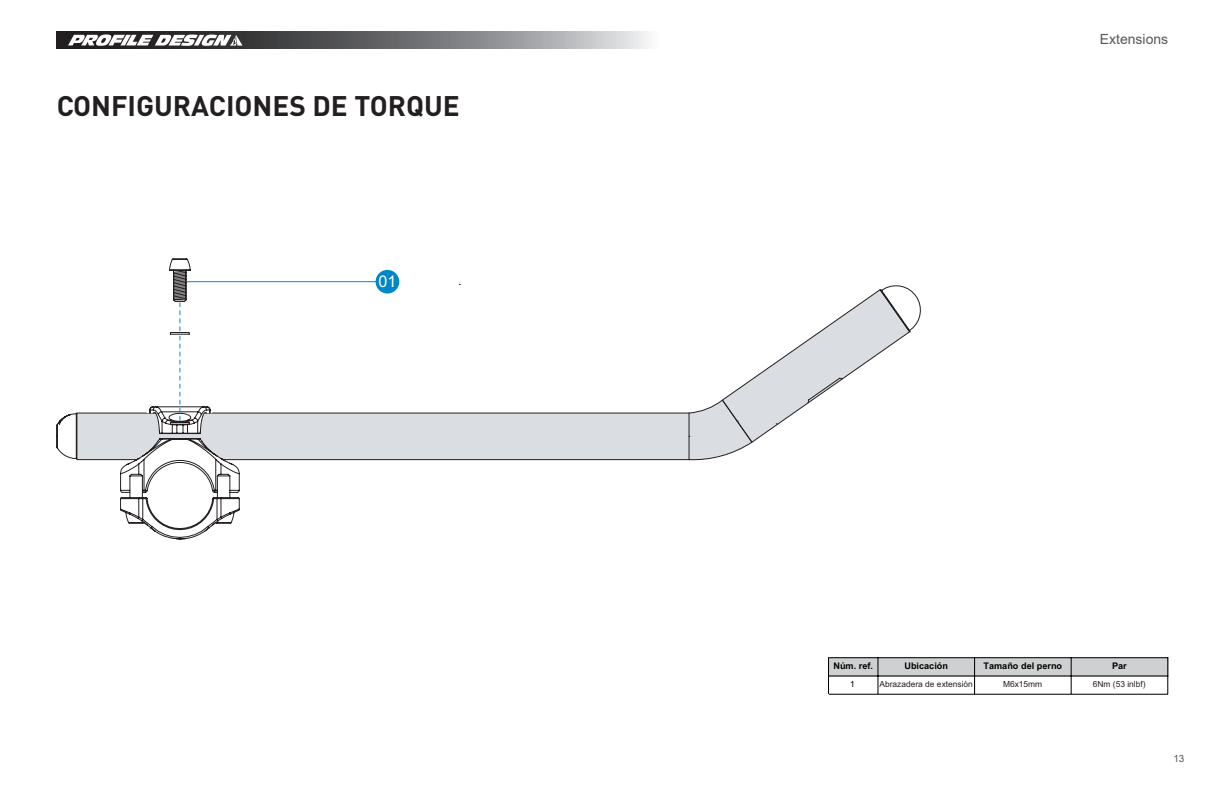
<style>
.page{position:relative;width:1225px;height:794px;background:#fff}
.page>*{position:absolute;margin:0;border:0;box-sizing:border-box;transform-origin:0 0}
.Page_Title{font:700 28px "DIN Pro";color:#231f20}
.t1{font:16.2px "Arial";color:#fff}
.t2{font:14px "Arial";color:#57585a}
.t3{font:10px "Arial";color:#57585a}
.t4{font:700 9.2px "Arial";color:#000}
.t5{font:8.4px "Arial";color:#231f20}
.t6{font:8.4px "Arial";color:#000}
</style>
<div class="page">
<svg style="left:57px;top:32px;width:592px;height:17px;background:#767779"></svg>
<svg style="left:68px;top:34px;width:174px;height:12px"></svg>
<svg style="left:240px;top:289px;width:448px;height:171px"></svg>
<hr style="left:77px;top:413px;width:612px;height:1px;background:#231f20">
<svg style="left:688px;top:285px;width:232px;height:175px"></svg>
<hr style="left:187px;top:281px;width:194px;height:1px;background:#0087c7">
<div style="left:375px;top:270px;width:24px;height:23px;background:#0087c7;border-radius:50%"></div>
<svg style="left:57px;top:259px;width:183px;height:280px"></svg>
<div style="left:828px;top:657px;width:340px;height:19px;background:#cfd0d1"></div>
<hr style="left:828px;top:657px;width:1px;height:37px;background:#000">
<hr style="left:877px;top:657px;width:1px;height:37px;background:#000">
<hr style="left:974px;top:657px;width:1px;height:37px;background:#000">
<hr style="left:1070px;top:657px;width:1px;height:37px;background:#000">
<hr style="left:1167px;top:657px;width:1px;height:37px;background:#000">
<hr style="left:829px;top:657px;width:339px;height:1px;background:#000">
<hr style="left:829px;top:675px;width:339px;height:1px;background:#000">
<hr style="left:829px;top:693px;width:339px;height:1px;background:#000">
<p class="Page_Title" style="left:57px;top:86px;width:405px">CONFIGURACIONES DE TORQUE</p>
<p class="t1" style="left:378px;top:271px;width:20px">01</p>
<h3 class="t2" style="left:1099px;top:29px;width:70px">Extensions</h3>
<p class="t4" style="left:833px;top:659px;width:41px">Núm. ref.</p>
<p class="t4" style="left:904px;top:659px;width:45px">Ubicación</p>
<p class="t4" style="left:983px;top:659px;width:80px">Tamaño del perno</p>
<p class="t4" style="left:1112px;top:659px;width:16px">Par</p>
<p class="t6" style="left:850px;top:678px;width:6px">1</p>
<p class="t5" style="left:879px;top:678px;width:95px">Abrazadera de extensión</p>
<p class="t5" style="left:1003px;top:678px;width:41px">M6x15mm</p>
<p class="t5" style="left:1092px;top:678px;width:54px">6Nm (53 inlbf)</p>
<p class="t3" style="left:1173px;top:751px;width:12px">13</p>
</div>
